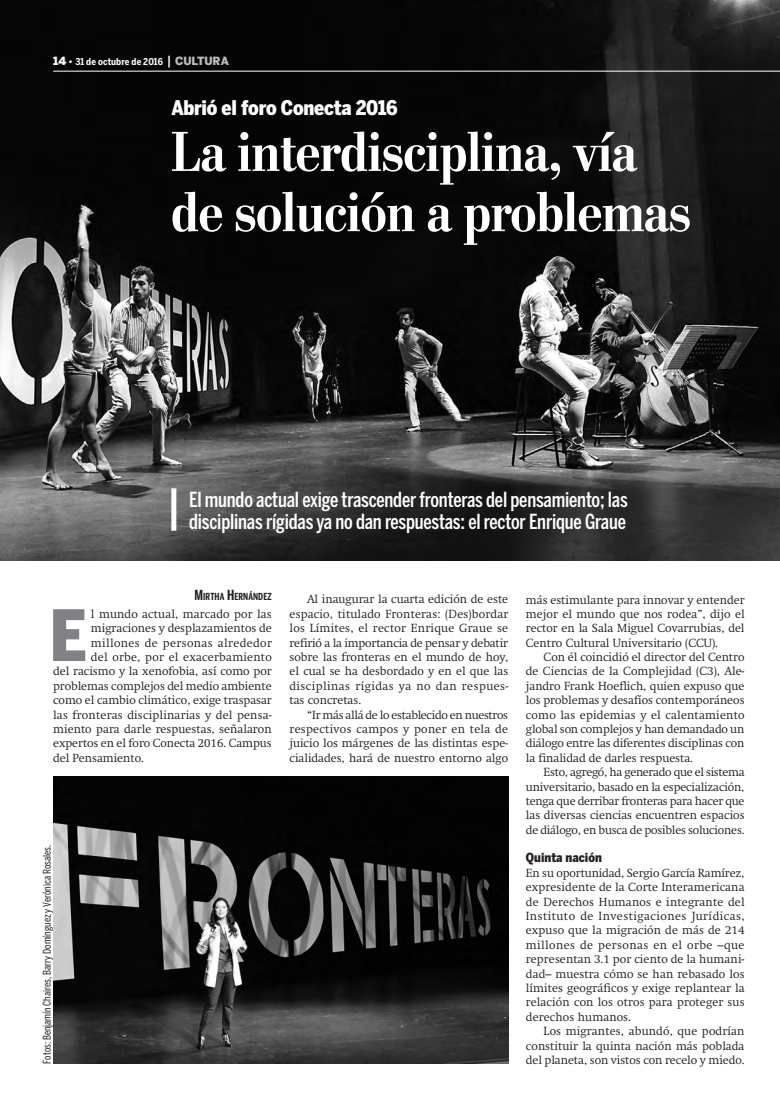
<style>
.page{position:relative;width:780px;height:1117px;background:#fff}
.page>*{position:absolute;margin:0;border:0;box-sizing:border-box;transform-origin:0 0}
._3_0_Tex_Cap_4_GRIS{font:900 69.88px "Benton Sans Cond";color:#808285}
._1_0_Cabeza_Principa{font:700 56.25px/60.2px "Stilson";color:#fff}
._2_0_Sumario{font:500 20.62px/21.9px "Benton Sans Comp";letter-spacing:-.01em;color:#fff}
._0_0_Balazo{font:900 20px "Benton Sans Cond";letter-spacing:-.015em;color:#fff}
._3_0_Descanso{font:900 12.5px "Benton Sans Cond";color:#231f20}
._3_0_Texto{font:300 11.62px/14.4px "Swift";color:#231f20;text-align:justify}
._3_0_Tex_s_sangria{font:300 11.62px/14.4px "Swift";letter-spacing:.01em;color:#231f20;text-align:justify}
._3_0_Tex_Cap_4_GRIS-2{font:300 11.62px "Swift";color:#231f20}
._3_0_Tex_Cap_4_GRIS-3{font:300 11.62px "Swift";letter-spacing:.02em;color:#231f20}
._3_0_Tex_Cap_4_GRIS-4{font:300 11.62px "Swift";letter-spacing:.035em;color:#231f20}
._4_0_Crédito_de_foto{font:10.62px "Benton Sans Comp";color:#231f20}
._4_0_Crédito_nota{font:700 9.62px "Benton Sans Comp";letter-spacing:.01em;color:#231f20}
._9_0_Folio_Fecha{font:700 9.38px "Benton Sans Cond";letter-spacing:.01em;color:#fff}
.s1{font-family:"Benton Sans";font-weight:900;font-size:11.25px}
.s2{font-family:"Benton Sans";font-weight:900}
.s3{font-weight:500;font-size:12.5px}
.s4{font-family:"Benton Sans";font-weight:900;font-size:11.25px;color:#bcbdc0}
.s5{font-size:13.75px}
</style>
<div class="page">
<img style="left:0;top:0;width:779px;height:560px">
<div style="left:171px;top:488px;width:5px;height:42px;background:#fff"></div>
<img style="left:53px;top:776px;width:455px;height:287px">
<hr style="left:53px;top:71px;width:726px;height:1px;background:#fff">
<p class="_9_0_Folio_Fecha" style="left:53px;top:56px;width:177px"><span class="s1">14</span> <span class="s2">•</span> 31 de octubre de 2016 <span class="s3">|</span> <span class="s4">CULTURA</span></p>
<p class="_0_0_Balazo" style="left:171px;top:96px;width:227px">Abrió el foro Conecta 2016</p>
<p class="_1_0_Cabeza_Principa" style="left:171px;top:122px;width:520px">La interdisciplina, vía de solución a problemas</p>
<p class="_2_0_Sumario" style="left:189px;top:488px;width:440px">El mundo actual exige trascender fronteras del pensamiento; las disciplinas rígidas ya no dan respuestas: el rector Enrique Graue</p>
<p class="_4_0_Crédito_nota" style="left:194px;top:591px;width:79px"><span class="s5">M</span>IRTHA <span class="s5">H</span>ERNÁNDEZ</p>
<p class="_3_0_Tex_Cap_4_GRIS" style="left:49px;top:594px;width:39px">E</p>
<p class="_3_0_Tex_Cap_4_GRIS-2" style="left:91px;top:607px;width:182px">l mundo actual, marcado por las</p>
<p class="_3_0_Tex_Cap_4_GRIS-2" style="left:91px;top:621px;width:182px">migraciones y desplazamientos de</p>
<p class="_3_0_Tex_Cap_4_GRIS-4" style="left:91px;top:635px;width:182px">millones de personas alrededor</p>
<p class="_3_0_Tex_Cap_4_GRIS-3" style="left:91px;top:650px;width:182px">del orbe, por el exacerbamiento</p>
<p class="_3_0_Tex_Cap_4_GRIS-2" style="left:53px;top:664px;width:220px">del racismo y la xenofobia, así como por</p>
<p class="_3_0_Tex_Cap_4_GRIS-2" style="left:53px;top:678px;width:220px">problemas complejos del medio ambiente</p>
<p class="_3_0_Tex_Cap_4_GRIS-2" style="left:53px;top:693px;width:220px">como el cambio climático, exige traspasar</p>
<p class="_3_0_Tex_Cap_4_GRIS-3" style="left:53px;top:707px;width:220px">las fronteras disciplinarias y del pensa-</p>
<p class="_3_0_Tex_Cap_4_GRIS-2" style="left:53px;top:722px;width:220px">miento para darle respuestas, señalaron</p>
<p class="_3_0_Tex_Cap_4_GRIS-2" style="left:53px;top:736px;width:220px">expertos en el foro Conecta 2016. Campus</p>
<p class="_3_0_Tex_Cap_4_GRIS-2" style="left:53px;top:750px;width:92px">del Pensamiento.</p>
<p class="_4_0_Crédito_de_foto" style="left:41px;top:1063px;width:220px;rotate:-90deg">Fotos: Benjamín Chaires, Barry Domínguez y Verónica Rosales.</p>
<p class="_3_0_Texto" style="left:289px;top:592px;width:220px;text-indent:18px">Al inaugurar la cuarta edición de este espacio, titulado Fronteras: (Des)bordar los Límites, el rector Enrique Graue se refirió a la importancia de pensar y debatir sobre las fronteras en el mundo de hoy, el cual se ha desbordado y en el que las disciplinas rígidas ya no dan respues&shy;tas concretas.</p>
<p class="_3_0_Texto" style="left:289px;top:707px;width:220px;text-indent:18px">“Ir más allá de lo establecido en nuestros respectivos campos y poner en tela de juicio los márgenes de las distintas espe&shy;cialidades, hará de nuestro entorno algo</p>
<p class="_3_0_Texto" style="left:526px;top:592px;width:220px">más estimulante para innovar y entender mejor el mundo que nos rodea”, dijo el rector en la Sala Miguel Covarrubias, del Centro Cultural Universitario (CCU).</p>
<p class="_3_0_Texto" style="left:526px;top:649px;width:220px;text-indent:18px">Con él coincidió el director del Centro de Ciencias de la Complejidad (C3), Ale&shy;jandro Frank Hoeflich, quien expuso que los problemas y desafíos contemporáneos como las epidemias y el calentamiento global son complejos y han demandado un diálogo entre las diferentes disciplinas con la finalidad de darles respuesta.</p>
<p class="_3_0_Texto" style="left:526px;top:764px;width:220px;text-indent:18px">Esto, agregó, ha generado que el sistema universitario, basado en la especialización, tenga que derribar fronteras para hacer que las diversas ciencias encuentren espacios de diálogo, en busca de posibles soluciones.</p>
<p class="_3_0_Descanso" style="left:526px;top:850px;width:77px">Quinta nación</p>
<p class="_3_0_Tex_s_sangria" style="left:526px;top:865px;width:220px">En su oportunidad, Sergio García Ramírez, expresidente de la Corte Interamericana de Derechos Humanos e integrante del Instituto de Investigaciones Jurídicas, expuso que la migración de más de 214 millones de personas en el orbe –que representan 3.1 por ciento de la humani&shy;dad– muestra cómo se han rebasado los límites geográficos y exige replantear la relación con los otros para proteger sus derechos humanos.</p>
<p class="_3_0_Texto" style="left:526px;top:1023px;width:220px;text-indent:18px">Los migrantes, abundó, que podrían constituir la quinta nación más poblada del planeta, son vistos con recelo y miedo.</p>
</div>
